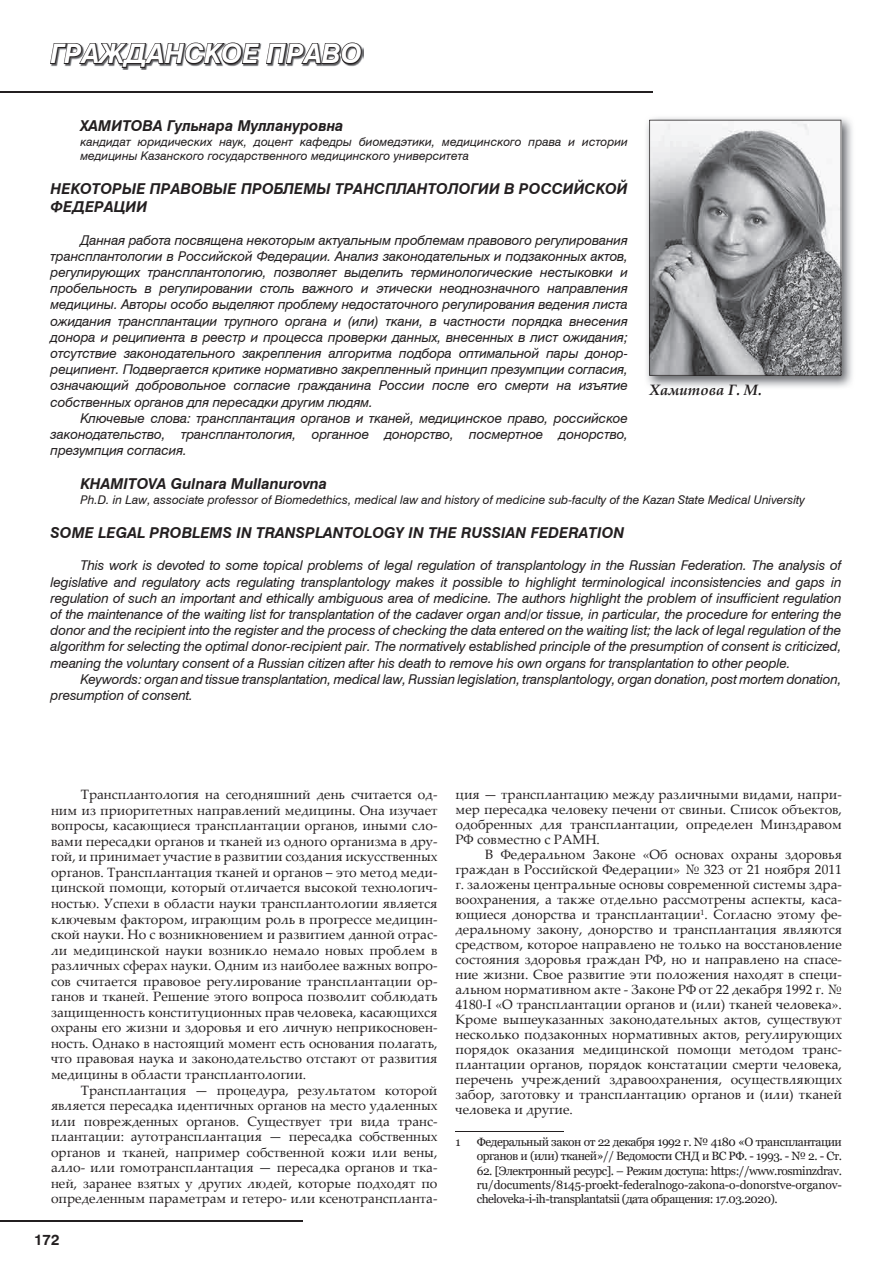
<style>
.page{position:relative;width:893px;height:1263px;background:#fff}
.page>*{position:absolute;margin:0;border:0;box-sizing:border-box;transform-origin:0 0}
.t1{font:italic 700 27px "Swiss 721 Cyrillic BT";color:#fff}
.t2{font:italic 700 15px/18px "Swiss 721 Cyrillic BT";color:#231f20}
.t3{font:italic 700 15px "Palatino Linotype";color:#231f20}
.t4{font:700 15px "Swiss 721 Cyrillic BT";color:#231f20}
.t5{font:13.5px/15.6px "Palatino Linotype";color:#231f20;text-align:justify}
.t6{font:italic 13.5px/16.2px "Swiss 721 Cyrillic BT";letter-spacing:-.01em;color:#231f20;text-align:justify}
.t7{font:12px/14.4px "Georgia";letter-spacing:-.04em;color:#231f20}
.t8{font:italic 12px/14.4px "Swiss 721 Cyrillic BT";color:#231f20}
</style>
<div class="page">
<hr style="left:0;top:1220px;width:302px;height:1px;background:#231f20">
<hr style="left:0;top:91px;width:653px;height:2px;background:#231f20">
<svg style="left:50px;top:42px;width:312px;height:27px"></svg>
<img style="left:646px;top:117px;width:207px;height:271px">
<svg style="left:649px;top:120px;width:192px;height:256px;background:#97989a"></svg>
<hr style="left:455px;top:1131px;width:108px;height:1px;background:#231f20">
<h1 class="t1" style="left:51px;top:37px;width:313px">ГРАЖДАНСКОЕ ПРАВО</h1>
<p class="t2" style="left:80px;top:117px;width:265px">ХАМИТОВА Гульнара Муллануровна</p>
<p class="t8" style="left:80px;top:134px;width:549px">кандидат юридических наук, доцент кафедры биомедэтики, медицинского права и истории медицины Казанского государственного медицинского университета</p>
<p class="t2" style="left:51px;top:180px;width:579px">НЕКОТОРЫЕ ПРАВОВЫЕ ПРОБЛЕМЫ ТРАНСПЛАНТОЛОГИИ В РОССИЙСКОЙ<br>ФЕДЕРАЦИИ</p>
<p class="t6" style="left:51px;top:232px;width:579px;text-indent:30px">Данная работа посвящена некоторым актуальным проблемам правового регулирования трансплантологии в Российской Федерации. Анализ законодательных и подзаконных актов, регулирующих трансплантологию, позволяет выделить терминологические нестыковки и пробельность в регулировании столь важного и этически неоднозначного направления медицины. Авторы особо выделяют проблему недостаточного регулирования ведения листа ожидания трансплантации трупного органа и (или) ткани, в частности порядка внесения донора и реципиента в реестр и процесса проверки данных, внесенных в лист ожидания; отсутствие законодательного закрепления алгоритма подбора оптимальной пары донор&shy;реципиент. Подвергается критике нормативно закрепленный принцип презумпции согласия, означающий добровольное согласие гражданина России после его смерти на изъятие собственных органов для пересадки другим людям.</p>
<p class="t6" style="left:51px;top:410px;width:579px;text-indent:30px">Ключевые слова: трансплантация органов и тканей, медицинское право, российское законодательство, трансплантология, органное донорство, посмертное донорство, презумпция согласия.</p>
<p class="t2" style="left:80px;top:475px;width:248px">KHAMITOVA Gulnara Mullanurovna</p>
<p class="t8" style="left:80px;top:492px;width:726px">Ph.D. in Law, associate professor of Biomedethics, medical law and history of medicine sub-faculty of the Kazan State Medical University</p>
<p class="t2" style="left:51px;top:524px;width:575px">SOME LEGAL PROBLEMS IN TRANSPLANTOLOGY IN THE RUSSIAN FEDERATION</p>
<p class="t6" style="left:51px;top:557px;width:792px;text-indent:30px">This work is devoted to some topical problems of legal regulation of transplantology in the Russian Federation. The analysis of legislative and regulatory acts regulating transplantology makes it possible to highlight terminological inconsistencies and gaps in regulation of such an important and ethically ambiguous area of medicine. The authors highlight the problem of insufficient regulation of the maintenance of the waiting list for transplantation of the cadaver organ and/or tissue, in particular, the procedure for entering the donor and the recipient into the register and the process of checking the data entered on the waiting list; the lack of legal regulation of the algorithm for selecting the optimal donor-recipient pair. The normatively established principle of the presumption of consent is criticized, meaning the voluntary consent of a Russian citizen after his death to remove his own organs for transplantation to other people.</p>
<p class="t6" style="left:51px;top:671px;width:792px;text-indent:30px">Keywords: organ and tissue transplantation, medical law, Russian legislation, transplantology, organ donation, post mortem donation, presumption of consent.</p>
<p class="t3" style="left:649px;top:380px;width:114px">Хамитова Г. М.</p>
<p class="t5" style="left:51px;top:786px;width:388px;text-indent:30px">Трансплантология на сегодняшний день считается од&shy;ним из приоритетных направлений медицины. Она изучает вопросы, касающиеся трансплантации органов, иными сло&shy;вами пересадки органов и тканей из одного организма в дру&shy;гой, и принимает участие в развитии создания искусственных органов. Трансплантация тканей и органов – это метод меди&shy;цинской помощи, который отличается высокой технологич&shy;ностью. Успехи в области науки трансплантологии является ключевым фактором, играющим роль в прогрессе медицин&shy;ской науки. Но с возникновением и развитием данной отрас&shy;ли медицинской науки возникло немало новых проблем в различных сферах науки. Одним из наиболее важных вопро&shy;сов считается правовое регулирование трансплантации ор&shy;ганов и тканей. Решение этого вопроса позволит соблюдать защищенность конституционных прав человека, касающихся охраны его жизни и здоровья и его личную неприкосновен&shy;ность. Однако в настоящий момент есть основания полагать, что правовая наука и законодательство отстают от развития медицины в области трансплантологии.</p>
<p class="t5" style="left:51px;top:1081px;width:388px;text-indent:30px">Трансплантация — процедура, результатом которой является пересадка идентичных органов на место удаленных или поврежденных органов. Существует три вида транс&shy;плантации: аутотрансплантация — пересадка собственных органов и тканей, например собственной кожи или вены, алло- или гомотрансплантация — пересадка органов и тка&shy;ней, заранее взятых у других людей, которые подходят по определенным параметрам и гетеро- или ксенотранспланта-</p>
<p class="t4" style="left:34px;top:1230px;width:27px">172</p>
<p class="t5" style="left:455px;top:786px;width:388px;line-height:15px">ция — трансплантацию между различными видами, напри&shy;мер пересадка человеку печени от свиньи. Список объектов, одобренных для трансплантации, определен Минздравом РФ совместно с РАМН.</p>
<p class="t5" style="left:455px;top:846px;width:388px;line-height:15px;text-indent:30px">В Федеральном 3аконе «Об основах охраны здоровья граждан в Российской Федерации» № 323 от 21 ноября 2011 г. заложены центральные основы современной системы здра&shy;воохранения, а также отдельно рассмотрены аспекты, каса&shy;ющиеся донорства и трансплантации<sup>1</sup>. Согласно этому фе&shy;деральному закону, донорство и трансплантация являются средством, которое направлено не только на восстановление состояния здоровья граждан РФ, но и направлено на спасе&shy;ние жизни. Свое развитие эти положения находят в специ&shy;альном нормативном акте - Законе РФ от 22 декабря 1992 г. № 4180-I «О трансплантации органов и (или) тканей человека».<br>Кроме вышеуказанных законодательных актов, существуют несколько подзаконных нормативных актов, регулирующих порядок оказания медицинской помощи методом транс&shy;плантации органов, порядок констатации смерти человека, перечень учреждений здравоохранения, осуществляющих забор, заготовку и трансплантацию органов и (или) тканей человека и другие.</p>
<p class="t7" style="left:455px;top:1135px;width:7px">1</p>
<p class="t7" style="left:477px;top:1135px;width:367px">Федеральный закон от 22 декабря 1992 г. № 4180 «О трансплантации органов и (или) тканей»// Ведомости СНД и ВС РФ. - 1993. - № 2. - Ст.</p>
<p class="t7" style="left:477px;top:1163px;width:367px;text-align:justify">62. [Электронный ресурс]. – Режим доступа: https://www.rosminzdrav. ru/documents/8145-proekt-federalnogo-zakona-o-donorstve-organov&shy;cheloveka-i-ih-transplantatsii (дата обращения: 17.03.2020).</p>
</div>
